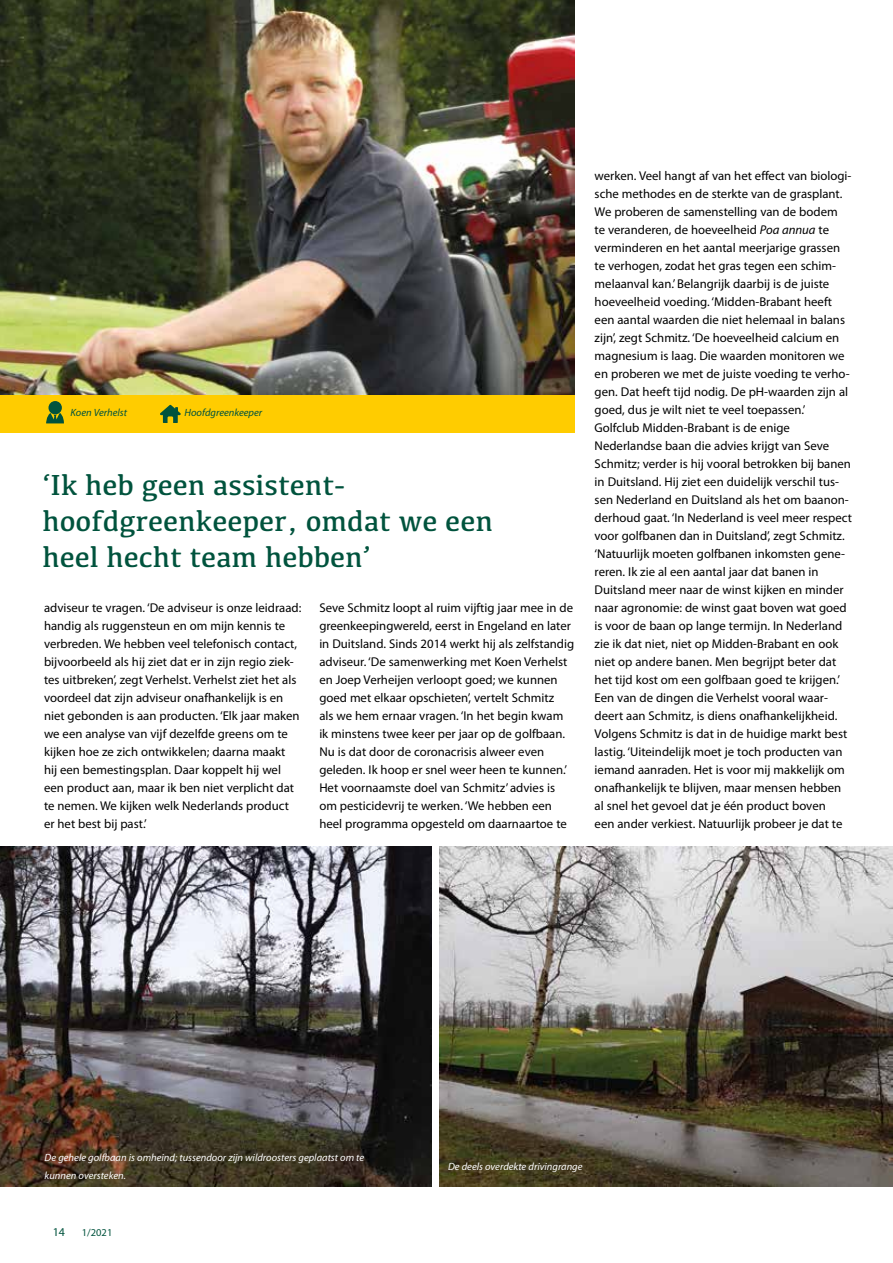
<style>
.page{position:relative;width:893px;height:1263px;background:#fff}
.page>*{position:absolute;margin:0;border:0;box-sizing:border-box;transform-origin:0 0}
.t1{font:30px/36px "Kefa";color:#00533d}
.t2{font:12.75px/18px "Myriad Pro";color:#000}
.t3{font:12px "Myriad Pro";color:#00533d}
.t4{font:italic 10.5px/18px "Myriad Pro";color:#fff}
.t5{font:italic 10.5px "Myriad Pro";color:#00533d}
.t6{font:10.5px "Myriad Pro";color:#00533d}
.s1{font-style:italic}
</style>
<div class="page">
<img style="left:0;top:0;width:574px;height:395px">
<div style="left:0;top:395px;width:574px;height:37px;background:#fc0"></div>
<svg style="left:46px;top:413px;width:18px;height:10px"></svg>
<div style="left:48px;top:401px;width:14px;height:13px;background:#00533d;border-radius:50%"></div>
<svg style="left:160px;top:405px;width:21px;height:18px"></svg>
<img style="left:440px;top:847px;width:453px;height:339px">
<img style="left:0;top:847px;width:432px;height:339px">
<p class="t5" style="left:71px;top:406px;width:58px">Koen Verhelst</p>
<p class="t5" style="left:185px;top:406px;width:79px">Hoofdgreenkeeper</p>
<h1 class="t1" style="left:43px;top:466px;width:452px">‘Ik heb geen assistent&shy;hoofdgreenkeeper, omdat we een heel hecht team hebben’</h1>
<p class="t2" style="left:44px;top:599px;width:259px">adviseur te vragen. ‘De adviseur is onze leidraad: handig als ruggensteun en om mijn kennis te verbreden. We hebben veel telefonisch contact, bijvoorbeeld als hij ziet dat er in zijn regio ziek&shy;tes uitbreken’, zegt Verhelst. Verhelst ziet het als voordeel dat zijn adviseur onafhankelijk is en niet gebonden is aan producten. ‘Elk jaar maken we een analyse van vijf dezelfde greens om te kijken hoe ze zich ontwikkelen; daarna maakt hij een bemestingsplan. Daar koppelt hij wel een product aan, maar ik ben niet verplicht dat te nemen. We kijken welk Nederlands product er het best bij past.’</p>
<p class="t2" style="left:319px;top:599px;width:256px">Seve Schmitz loopt al ruim vijftig jaar mee in de greenkeepingwereld, eerst in Engeland en later in Duitsland. Sinds 2014 werkt hij als zelfstandig adviseur. ‘De samenwerking met Koen Verhelst en Joep Verheijen verloopt goed; we kunnen goed met elkaar opschieten’, vertelt Schmitz<br>als we hem ernaar vragen. ‘In het begin kwam ik minstens twee keer per jaar op de golfbaan.<br>Nu is dat door de coronacrisis alweer even geleden. Ik hoop er snel weer heen te kunnen.’ Het voornaamste doel van Schmitz’ advies is om pesticidevrij te werken. ‘We hebben een heel programma opgesteld om daarnaartoe te</p>
<p class="t2" style="left:595px;top:167px;width:259px">werken. Veel hangt af van het effect van biologi&shy;sche methodes en de sterkte van de grasplant.<br>We proberen de samenstelling van de bodem<br>te veranderen, de hoeveelheid <span class="s1">Poa annua</span> te verminderen en het aantal meerjarige grassen te verhogen, zodat het gras tegen een schim&shy;melaanval kan.’ Belangrijk daarbij is de juiste hoeveelheid voeding. ‘Midden-Brabant heeft een aantal waarden die niet helemaal in balans zijn’, zegt Schmitz. ‘De hoeveelheid calcium en magnesium is laag. Die waarden monitoren we en proberen we met de juiste voeding te verho&shy;gen. Dat heeft tijd nodig. De pH-waarden zijn al goed, dus je wilt niet te veel toepassen.’ Golfclub Midden-Brabant is de enige Nederlandse baan die advies krijgt van Seve Schmitz; verder is hij vooral betrokken bij banen in Duitsland. Hij ziet een duidelijk verschil tus&shy;sen Nederland en Duitsland als het om baanon&shy;derhoud gaat. ‘In Nederland is veel meer respect voor golfbanen dan in Duitsland’, zegt Schmitz. ‘Natuurlijk moeten golfbanen inkomsten gene&shy;reren. Ik zie al een aantal jaar dat banen in Duitsland meer naar de winst kijken en minder naar agronomie: de winst gaat boven wat goed is voor de baan op lange termijn. In Nederland zie ik dat niet, niet op Midden-Brabant en ook niet op andere banen. Men begrijpt beter dat het tijd kost om een golfbaan goed te krijgen.’ Een van de dingen die Verhelst vooral waar&shy;deert aan Schmitz, is diens onafhankelijkheid.<br>Volgens Schmitz is dat in de huidige markt best lastig. ‘Uiteindelijk moet je toch producten van iemand aanraden. Het is voor mij makkelijk om onafhankelijk te blijven, maar mensen hebben al snel het gevoel dat je één product boven<br>een ander verkiest. Natuurlijk probeer je dat te</p>
<p class="t4" style="left:45px;top:1148px;width:321px">De gehele golfbaan is omheind; tussendoor zijn wildroosters geplaatst om te kunnen oversteken.</p>
<p class="t4" style="left:448px;top:1157px;width:136px">De deels overdekte drivingrange</p>
<p class="t3" style="left:53px;top:1224px;width:14px">14</p>
<p class="t6" style="left:82px;top:1226px;width:32px">1/2021</p>
</div>
